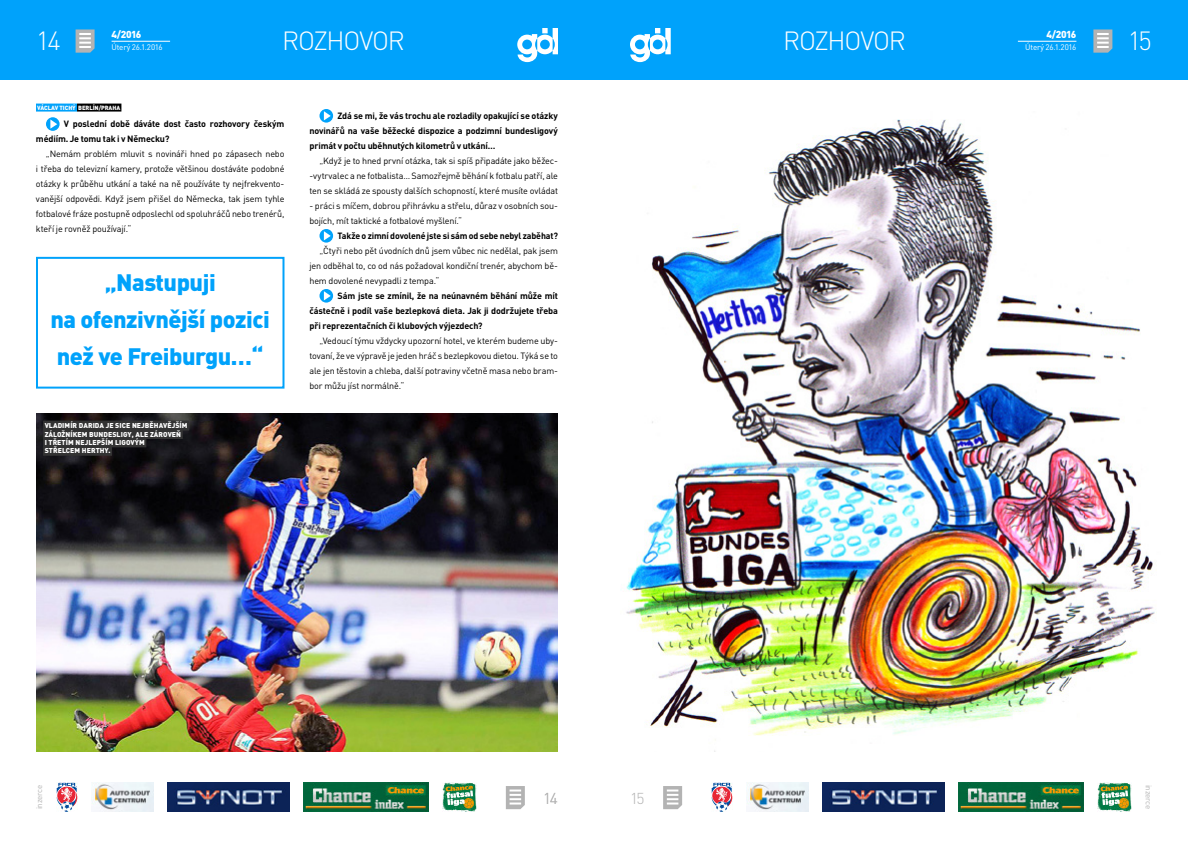
<style>
.page{position:relative;width:1188px;height:842px;background:#fff}
.page>*{position:absolute;margin:0;border:0;box-sizing:border-box;transform-origin:0 0}
.t1{font:300 26px "DIN Pro";letter-spacing:-.05em;color:#fff}
.t2{font:900 23.5px/37px "DIN Pro";letter-spacing:-.02em;color:#00a2fb;text-align:center}
.t3{font:300 15.6px "DIN Pro";color:#b3b3b3}
.t4{font:900 10px "DIN Pro";letter-spacing:-.055em;color:#fff}
.t5{font:9px/15px "DIN Pro";letter-spacing:-.02em;color:#000;text-align:justify}
.t6{font:700 9px/15px "DIN Pro";letter-spacing:-.015em;color:#000;text-align:justify}
.t7{font:8px "DIN Pro";letter-spacing:-.025em;color:#fff}
.t8{font:8px "DIN Pro";letter-spacing:-.025em;color:#b3b3b3}
.t9{font:900 7px/8.4px "DIN Pro";letter-spacing:.01em;color:#fff}
.t10{font:900 6px "DIN Pro";letter-spacing:-.01em;color:#fff}
</style>
<div class="page">
<div style="left:594px;top:0;width:594px;height:80px;background:#00a2fb"></div>
<div style="left:0;top:0;width:594px;height:80px;background:#00a2fb"></div>
<svg style="left:630px;top:28px;width:41px;height:34px"></svg>
<svg style="left:1093px;top:29px;width:19px;height:24px"></svg>
<svg style="left:517px;top:28px;width:41px;height:34px"></svg>
<svg style="left:76px;top:29px;width:19px;height:24px"></svg>
<svg style="left:663px;top:786px;width:19px;height:23px"></svg>
<svg style="left:506px;top:786px;width:19px;height:23px"></svg>
<img style="left:56px;top:782px;width:21px;height:30px">
<img style="left:91px;top:782px;width:62px;height:30px">
<img style="left:303px;top:782px;width:125px;height:30px">
<img style="left:712px;top:782px;width:21px;height:30px">
<img style="left:442px;top:782px;width:34px;height:30px">
<img style="left:1098px;top:782px;width:34px;height:30px">
<img style="left:167px;top:782px;width:122px;height:30px">
<img style="left:747px;top:782px;width:62px;height:30px">
<img style="left:959px;top:782px;width:125px;height:30px">
<img style="left:823px;top:782px;width:122px;height:30px">
<hr style="left:1018px;top:41px;width:58px;height:1px;background:#fff">
<hr style="left:112px;top:41px;width:58px;height:1px;background:#fff">
<img style="left:626px;top:119px;width:531px;height:633px">
<img style="left:36px;top:414px;width:522px;height:338px">
<div style="left:36px;top:104px;width:41px;height:8px;background:#00a2fb"></div>
<div style="left:77px;top:104px;width:44px;height:8px;background:#000"></div>
<svg style="left:46px;top:117px;width:14px;height:14px"></svg>
<svg style="left:50px;top:119px;width:7px;height:10px"></svg>
<svg style="left:320px;top:109px;width:13px;height:14px"></svg>
<svg style="left:324px;top:111px;width:7px;height:9px"></svg>
<svg style="left:320px;top:229px;width:13px;height:14px"></svg>
<svg style="left:324px;top:231px;width:7px;height:9px"></svg>
<svg style="left:320px;top:289px;width:13px;height:14px"></svg>
<svg style="left:324px;top:291px;width:7px;height:9px"></svg>
<div style="left:43px;top:421px;width:146px;height:10px;background:#333"></div>
<div style="left:43px;top:429px;width:140px;height:10px;background:#333"></div>
<div style="left:43px;top:437px;width:103px;height:10px;background:#333"></div>
<div style="left:43px;top:446px;width:69px;height:10px;background:#333"></div>
<div style="left:36px;top:257px;width:248px;height:132px;border:2px solid #00a2fb"></div>
<h1 class="t1" style="left:36px;top:23px;width:26px">14</h1>
<p class="t4" style="left:112px;top:28px;width:31px">4/2016</p>
<h1 class="t1" style="left:282px;top:23px;width:124px">ROZHOVOR</h1>
<h1 class="t1" style="left:783px;top:23px;width:124px">ROZHOVOR</h1>
<p class="t7" style="left:112px;top:42px;width:53px">Úterý 26.1.2016</p>
<p class="t10" style="left:37px;top:104px;width:85px">VÁCLAV TICHÝ BERLÍN/PRAHA</p>
<p class="t6" style="left:36px;top:116px;width:250px;text-indent:28px">V poslední době dáváte dost často rozhovory českým médiím. Je tomu tak i v Německu?</p>
<p class="t5" style="left:36px;top:146px;width:250px;text-indent:10px">„Nemám problém mluvit s novináři hned po zápasech nebo i třeba do televizní kamery, protože většinou dostáváte podobné otázky k průběhu utkání a také na ně používáte ty nejfrekvento&shy;vanější odpovědi. Když jsem přišel do Německa, tak jsem tyhle fotbalové fráze postupně odposlechl od spoluhráčů nebo trenérů, kteří je rovněž používají.“</p>
<h2 class="t2" style="left:50px;top:263px;width:221px">„Nastupuji<br>na ofenzivnější pozici než ve Freiburgu…“</h2>
<p class="t9" style="left:45px;top:421px;width:144px">VLADIMÍR DARIDA JE SICE NEJBĚHAVĚJŠÍM<br>ZÁLOŽNÍKEM BUNDESLIGY, ALE ZÁROVEŇ<br>I TŘETÍM NEJLEPŠÍM LIGOVÝM<br>STŘELCEM HERTHY.</p>
<p class="t6" style="left:310px;top:107px;width:250px;text-indent:28px">Zdá se mi, že vás trochu ale rozladily opakující se otázky novinářů na vaše běžecké dispozice a podzimní bundesligový primát v počtu uběhnutých kilometrů v utkání…</p>
<p class="t5" style="left:310px;top:152px;width:250px;text-indent:10px">„Když je to hned první otázka, tak si spíš připadáte jako běžec--vytrvalec a ne fotbalista… Samozřejmě běhání k fotbalu patří, ale ten se skládá ze spousty dalších schopností, které musíte ovládat</p>
<p class="t5" style="left:310px;top:198px;width:250px">- práci s míčem, dobrou přihrávku a střelu, důraz v osobních sou&shy;bojích, mít taktické a fotbalové myšlení.“</p>
<p class="t6" style="left:338px;top:227px;width:222px">Takže o zimní dovolené jste si sám od sebe nebyl zaběhat?</p>
<p class="t5" style="left:310px;top:242px;width:250px;text-indent:10px">„Čtyři nebo pět úvodních dnů jsem vůbec nic nedělal, pak jsem jen odběhal to, co od nás požadoval kondiční trenér, abychom bě&shy;hem dovolené nevypadli z tempa.“</p>
<p class="t6" style="left:310px;top:287px;width:250px;text-indent:28px">Sám jste se zmínil, že na neúnavném běhání může mít částečně i podíl vaše bezlepková dieta. Jak ji dodržujete třeba při reprezentačních či klubových výjezdech?</p>
<p class="t5" style="left:310px;top:332px;width:250px;text-indent:10px">„Vedoucí týmu vždycky upozorní hotel, ve kterém budeme uby&shy;tovaní, že ve výpravě je jeden hráč s bezlepkovou dietou. Týká se to ale jen těstovin a chleba, další potraviny včetně masa nebo bram&shy;bor můžu jíst normálně.“</p>
<p class="t4" style="left:1047px;top:28px;width:31px">4/2016</p>
<p class="t7" style="left:1025px;top:42px;width:53px">Úterý 26.1.2016</p>
<h1 class="t1" style="left:1128px;top:23px;width:26px">15</h1>
<p class="t8" style="left:34px;top:809px;width:26px;rotate:-90deg">inzerce</p>
<h3 class="t3" style="left:543px;top:787px;width:16px">14</h3>
<h3 class="t3" style="left:630px;top:787px;width:16px">15</h3>
<p class="t8" style="left:1154px;top:785px;width:26px;rotate:90deg">inzerce</p>
</div>
